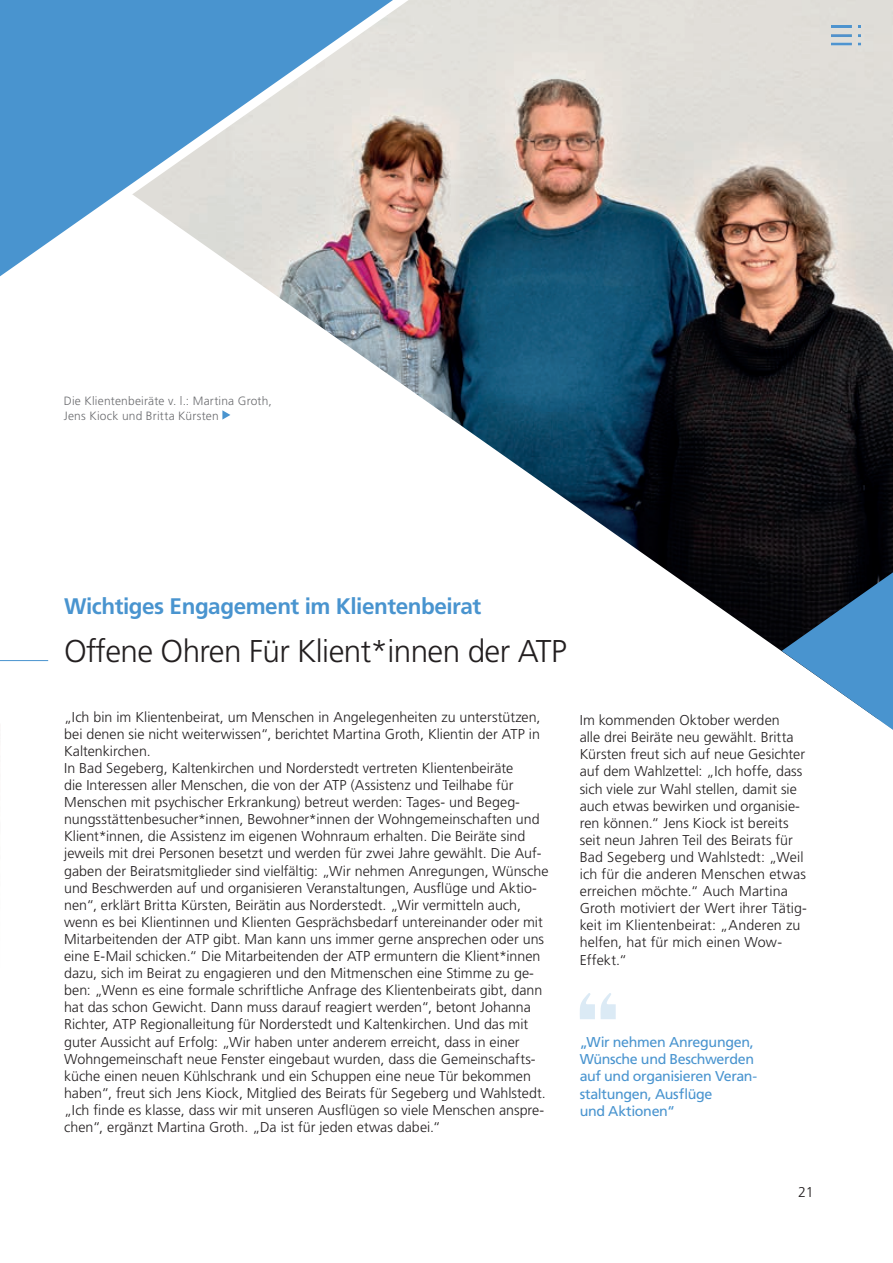
<style>
.page{position:relative;width:893px;height:1263px;background:#fff}
.page>*{position:absolute;margin:0;border:0;box-sizing:border-box;transform-origin:0 0}
.t1{font:300 31.5px "Frutiger LT Std";letter-spacing:-.02em;color:#231f20}
.t2{font:700 22.5px "Frutiger LT Std";letter-spacing:-.02em;color:#4994cf}
.t3{font:300 14.25px/17.1px "Frutiger LT Std";color:#231f20}
.t4{font:14.25px/17.1px "Frutiger LT Std";letter-spacing:-.02em;color:#4994cf}
.t5{font:300 12px/14.4px "Frutiger LT Std";letter-spacing:.015em;color:#6c6d70}
</style>
<div class="page">
<hr style="left:0;top:660px;width:48px;height:1px;background:#4994cf">
<img style="left:12px;top:0;width:881px;height:662px">
<svg style="left:782px;top:572px;width:111px;height:158px"></svg>
<svg style="left:0;top:0;width:502px;height:362px"></svg>
<svg style="left:580px;top:993px;width:36px;height:26px"></svg>
<img style="left:831px;top:26px;width:30px;height:19px">
<p class="t5" style="left:64px;top:394px;width:210px">Die Klientenbeiräte v. l.: Martina Groth,<br>Jens Kiock und Britta Kürsten</p>
<h2 class="t2" style="left:64px;top:593px;width:419px">Wichtiges Engagement im Klientenbeirat</h2>
<h1 class="t1" style="left:64px;top:633px;width:504px">Offene Ohren Für Klient*innen der ATP</h1>
<p class="t3" style="left:64px;top:708px;width:486px">„Ich bin im Klientenbeirat, um Menschen in Angelegenheiten zu unterstützen, bei denen sie nicht weiterwissen“, berichtet Martina Groth, Klientin der ATP in Kaltenkirchen.<br>In Bad Segeberg, Kaltenkirchen und Norderstedt vertreten Klientenbeiräte<br>die Interessen aller Menschen, die von der ATP (Assistenz und Teilhabe für Menschen mit psychischer Erkrankung) betreut werden: Tages- und Begeg&shy;nungsstättenbesucher*innen, Bewohner*innen der Wohngemeinschaften und Klient*innen, die Assistenz im eigenen Wohnraum erhalten. Die Beiräte sind jeweils mit drei Personen besetzt und werden für zwei Jahre gewählt. Die Auf&shy;gaben der Beiratsmitglieder sind vielfältig: „Wir nehmen Anregungen, Wünsche und Beschwerden auf und organisieren Veranstaltungen, Ausflüge und Aktio&shy;nen“, erklärt Britta Kürsten, Beirätin aus Norderstedt. „Wir vermitteln auch, wenn es bei Klientinnen und Klienten Gesprächsbedarf untereinander oder mit Mitarbeitenden der ATP gibt. Man kann uns immer gerne ansprechen oder uns eine E-Mail schicken.“ Die Mitarbeitenden der ATP ermuntern die Klient*innen dazu, sich im Beirat zu engagieren und den Mitmenschen eine Stimme zu ge&shy;ben: „Wenn es eine formale schriftliche Anfrage des Klientenbeirats gibt, dann hat das schon Gewicht. Dann muss darauf reagiert werden“, betont Johanna Richter, ATP Regionalleitung für Norderstedt und Kaltenkirchen. Und das mit guter Aussicht auf Erfolg: „Wir haben unter anderem erreicht, dass in einer Wohngemeinschaft neue Fenster eingebaut wurden, dass die Gemeinschafts&shy;küche einen neuen Kühlschrank und ein Schuppen eine neue Tür bekommen haben“, freut sich Jens Kiock, Mitglied des Beirats für Segeberg und Wahlstedt. „Ich finde es klasse, dass wir mit unseren Ausflügen so viele Menschen anspre&shy;chen“, ergänzt Martina Groth. „Da ist für jeden etwas dabei.“</p>
<p class="t3" style="left:580px;top:712px;width:229px">Im kommenden Oktober werden<br>alle drei Beiräte neu gewählt. Britta Kürsten freut sich auf neue Gesichter auf dem Wahlzettel: „Ich hoffe, dass sich viele zur Wahl stellen, damit sie auch etwas bewirken und organisie&shy;ren können.“ Jens Kiock ist bereits seit neun Jahren Teil des Beirats für Bad Segeberg und Wahlstedt: „Weil ich für die anderen Menschen etwas erreichen möchte.“ Auch Martina Groth motiviert der Wert ihrer Tätig&shy;keit im Klientenbeirat: „Anderen zu helfen, hat für mich einen Wow-Effekt.“</p>
<p class="t4" style="left:580px;top:1034px;width:179px">„Wir nehmen Anregungen,<br>Wünsche und Beschwerden auf und organisieren Veran&shy;staltungen, Ausflüge<br>und Aktionen“</p>
<p class="t3" style="left:798px;top:1184px;width:17px">21</p>
</div>
